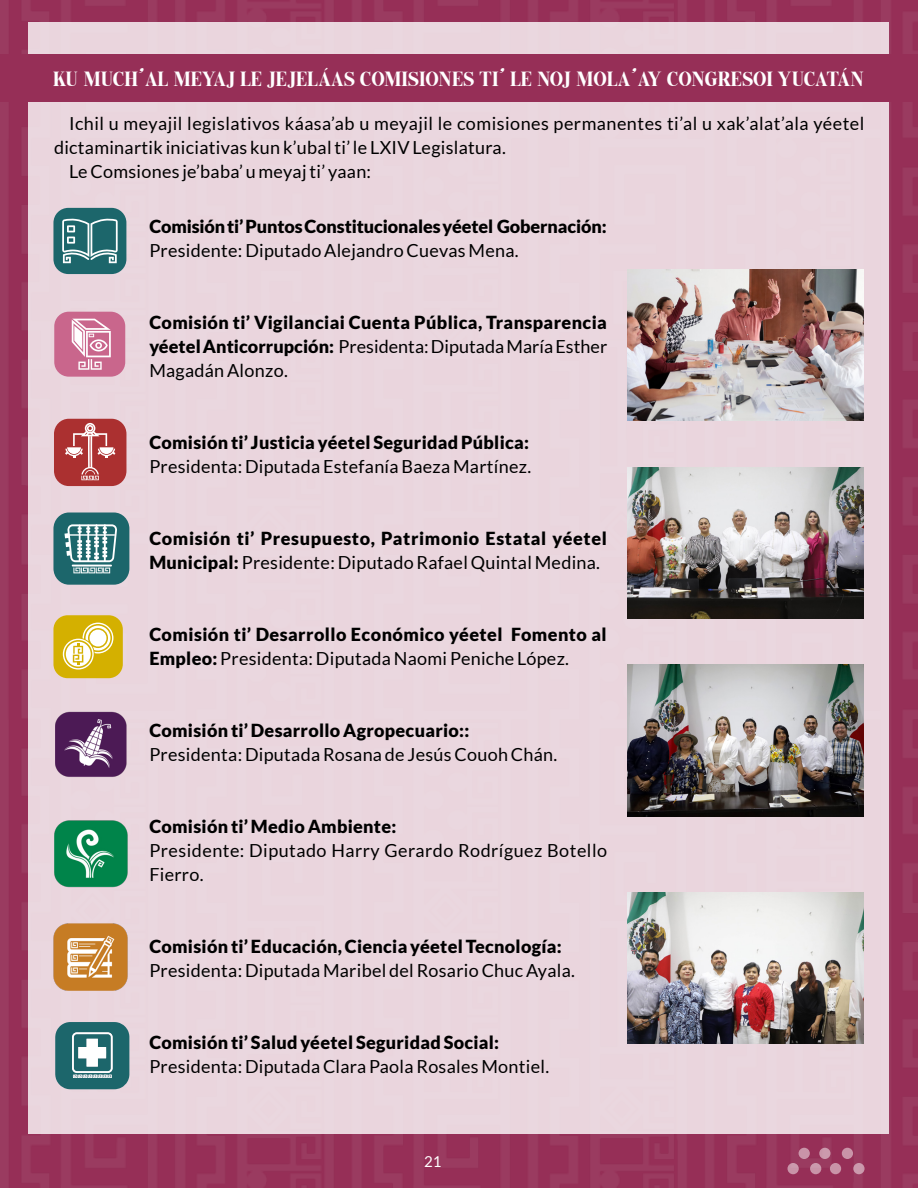
<style>
.page{position:relative;width:918px;height:1188px;background:#fff}
.page>*{position:absolute;margin:0;border:0;box-sizing:border-box;transform-origin:0 0}
.t1{font:21px "The Billion Butterfly";letter-spacing:.01em;color:#fff}
.t2{font:18px/24px "Lato";letter-spacing:.015em;color:#000}
.t3{font:900 18px/24px "Lato";letter-spacing:.015em;color:#000;text-align:justify}
.t4{font:900 18px/24px "Lato";letter-spacing:.035em;color:#000}
.t5{font:900 18px "Lato";letter-spacing:-.005em;color:#000}
.t6{font:15px "Lato";color:#fff}
.s1{font-weight:400}
</style>
<div class="page">
<img style="left:0;top:0;width:918px;height:1188px">
<div style="left:28px;top:22px;width:862px;height:1112px;background:#ead5dd"></div>
<div style="left:0;top:54px;width:918px;height:48px;background:#962f57"></div>
<div style="left:54px;top:419px;width:72px;height:67px;background:#ab3030;border-radius:15px"></div>
<svg style="left:65px;top:423px;width:50px;height:57px"></svg>
<div style="left:53px;top:513px;width:76px;height:72px;background:#1c666b;border-radius:16px"></div>
<hr style="left:72px;top:565px;width:40px;height:2px;background:#fff">
<svg style="left:65px;top:524px;width:52px;height:38px"></svg>
<svg style="left:73px;top:568px;width:37px;height:5px"></svg>
<div style="left:53px;top:615px;width:70px;height:63px;background:#d4b000;border-radius:14px"></div>
<svg style="left:63px;top:623px;width:50px;height:47px"></svg>
<img style="left:627px;top:269px;width:237px;height:152px">
<img style="left:627px;top:467px;width:237px;height:151px">
<img style="left:627px;top:665px;width:237px;height:151px">
<img style="left:627px;top:893px;width:237px;height:151px">
<svg style="left:788px;top:1148px;width:77px;height:26px;background:#a85575"></svg>
<div style="left:53px;top:208px;width:73px;height:66px;background:#1c666b;border-radius:15px"></div>
<svg style="left:62px;top:219px;width:56px;height:44px"></svg>
<div style="left:54px;top:312px;width:71px;height:65px;background:#c9668c;border-radius:15px"></div>
<svg style="left:72px;top:319px;width:39px;height:51px"></svg>
<img style="left:55px;top:711px;width:71px;height:66px">
<img style="left:54px;top:820px;width:74px;height:67px">
<img style="left:53px;top:923px;width:75px;height:68px">
<svg style="left:55px;top:1022px;width:74px;height:67px;background:#4d868a"></svg>
<p class="t1" style="left:54px;top:68px;width:812px">KU MUCH’AL MEYAJ LE JEJELÁAS COMISIONES TI’ LE NOJ MOLA’AY CONGRESOI YUCATÁN</p>
<p class="t2" style="left:69px;top:112px;width:797px">Ichil u meyajil legislativos káasa’ab u meyajil le comisiones permanentes ti’al u xak’alat’ala yéetel</p>
<p class="t2" style="left:54px;top:136px;width:453px">dictaminartik iniciativas kun k’ubal ti’ le LXIV Legislatura.</p>
<p class="t2" style="left:69px;top:160px;width:304px">Le Comsiones je’baba’ u meyaj ti’ yaan:</p>
<p class="t5" style="left:149px;top:215px;width:459px">Comisión ti’ Puntos Constitucionales yéetel Gobernación:</p>
<p class="t2" style="left:149px;top:238px;width:371px">Presidente: Diputado Alejandro Cuevas Mena.</p>
<p class="t3" style="left:149px;top:310px;width:459px">Comisión ti’ Vigilanciai Cuenta Pública, Transparencia yéetel Anticorrupción: <span class="s1">Presidenta: Diputada María Esther Magadán Alonzo.</span></p>
<p class="t3" style="left:149px;top:430px;width:381px">Comisión ti’ Justicia yéetel Seguridad Pública:</p>
<p class="t2" style="left:149px;top:454px;width:383px">Presidenta: Diputada Estefanía Baeza Martínez.</p>
<p class="t4" style="left:149px;top:526px;width:459px">Comisión ti’ Presupuesto, Patrimonio Estatal yéetel<br>Municipal: <span class="s1">Presidente: Diputado Rafael Quintal Medina.</span></p>
<p class="t3" style="left:149px;top:622px;width:459px">Comisión ti’ Desarrollo Económico yéetel Fomento al<br>Empleo: <span class="s1">Presidenta: Diputada Naomi Peniche López.</span></p>
<p class="t3" style="left:149px;top:718px;width:322px">Comisión ti’ Desarrollo Agropecuario::</p>
<p class="t2" style="left:149px;top:742px;width:410px">Presidenta: Diputada Rosana de Jesús Couoh Chán.</p>
<p class="t3" style="left:149px;top:814px;width:249px">Comisión ti’ Medio Ambiente:</p>
<p class="t2" style="left:149px;top:838px;width:459px">Presidente: Diputado Harry Gerardo Rodríguez Botello<br>Fierro.</p>
<p class="t3" style="left:149px;top:934px;width:414px">Comisión ti’ Educación, Ciencia yéetel Tecnología:</p>
<p class="t2" style="left:149px;top:958px;width:427px">Presidenta: Diputada Maribel del Rosario Chuc Ayala.</p>
<p class="t3" style="left:149px;top:1030px;width:351px">Comisión ti’ Salud yéetel Seguridad Social:</p>
<p class="t2" style="left:149px;top:1054px;width:401px">Presidenta: Diputada Clara Paola Rosales Montiel.</p>
<p class="t6" style="left:424px;top:1153px;width:19px">21</p>
</div>
